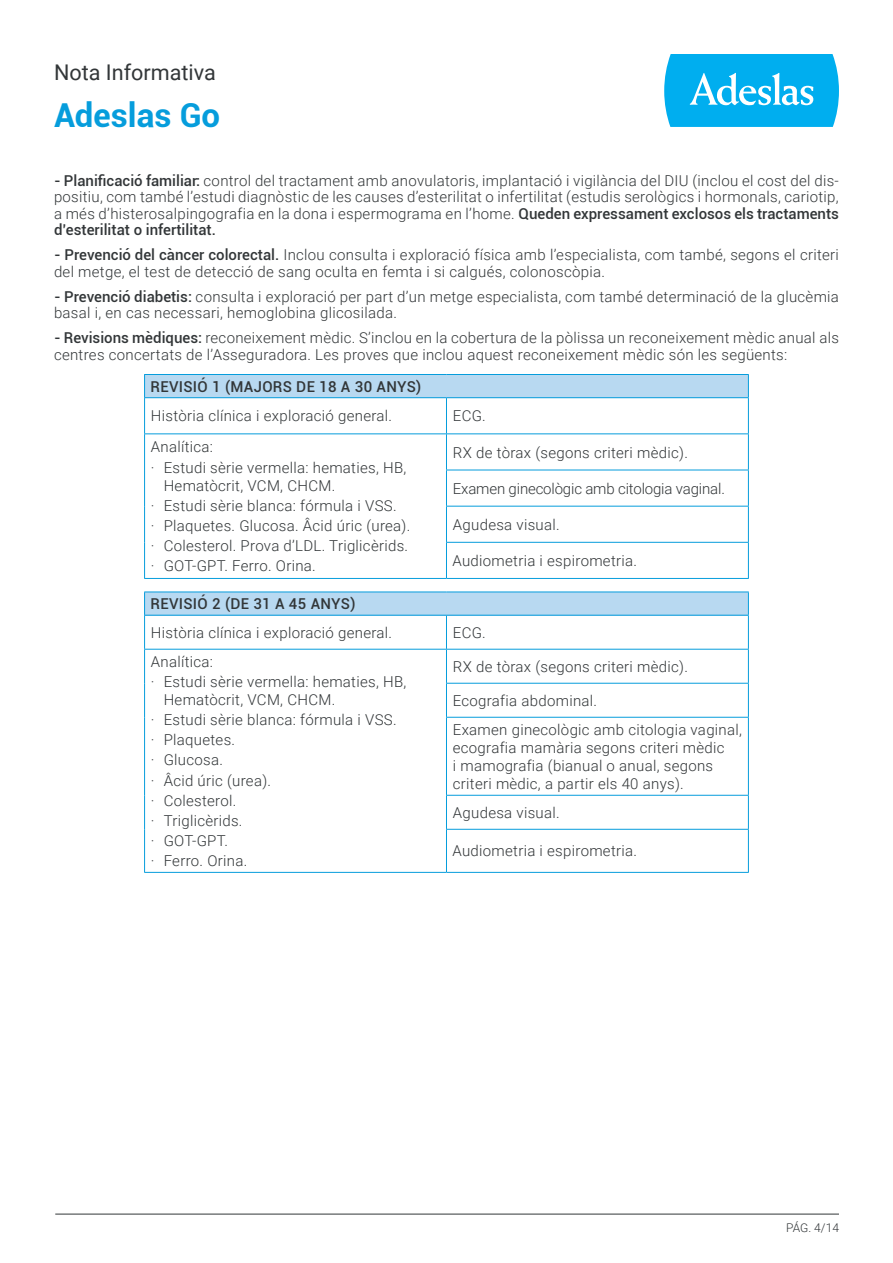
<style>
.page{position:relative;width:893px;height:1263px;background:#fff}
.page>*{position:absolute;margin:0;border:0;box-sizing:border-box;transform-origin:0 0}
.t1{font:700 33px "Roboto";color:#069ddc}
.t2{font:21.6px "Roboto";color:#323638}
.t3{font:300 15px/20.1px "Roboto";letter-spacing:.02em;color:#323638}
.t4{font:500 15px "Roboto";letter-spacing:.02em;color:#323638}
.t5{font:300 15px "Roboto";letter-spacing:-.01em;color:#323638}
.t6{font:300 12px "Roboto";color:#323638}
.s1{font-weight:500}
</style>
<div class="page">
<svg style="left:664px;top:54px;width:175px;height:73px;background:#1fb7f0"></svg>
<hr style="left:55px;top:1214px;width:784px;height:1px;background:#323638">
<div style="left:145px;top:374px;width:603px;height:24px;background:#b8d9f1"></div>
<hr style="left:144px;top:374px;width:302px;height:1px;background:#069ddc">
<svg style="left:144px;top:375px;width:1px;height:22px"></svg>
<hr style="left:446px;top:374px;width:303px;height:1px;background:#069ddc">
<svg style="left:748px;top:375px;width:1px;height:22px"></svg>
<hr style="left:144px;top:397px;width:302px;height:1px;background:#069ddc">
<hr style="left:144px;top:398px;width:1px;height:35px;background:#069ddc">
<hr style="left:446px;top:397px;width:303px;height:1px;background:#069ddc">
<hr style="left:446px;top:398px;width:1px;height:35px;background:#069ddc">
<hr style="left:748px;top:398px;width:1px;height:35px;background:#069ddc">
<hr style="left:144px;top:433px;width:302px;height:1px;background:#069ddc">
<hr style="left:144px;top:434px;width:1px;height:36px;background:#069ddc">
<hr style="left:446px;top:433px;width:303px;height:1px;background:#069ddc">
<hr style="left:446px;top:434px;width:1px;height:36px;background:#069ddc">
<hr style="left:748px;top:434px;width:1px;height:36px;background:#069ddc">
<hr style="left:144px;top:470px;width:1px;height:36px;background:#069ddc">
<hr style="left:446px;top:470px;width:303px;height:1px;background:#069ddc">
<hr style="left:446px;top:470px;width:1px;height:36px;background:#069ddc">
<hr style="left:748px;top:470px;width:1px;height:36px;background:#069ddc">
<hr style="left:144px;top:506px;width:1px;height:36px;background:#069ddc">
<hr style="left:446px;top:506px;width:303px;height:1px;background:#069ddc">
<hr style="left:446px;top:506px;width:1px;height:36px;background:#069ddc">
<hr style="left:748px;top:506px;width:1px;height:36px;background:#069ddc">
<hr style="left:144px;top:542px;width:1px;height:36px;background:#069ddc">
<hr style="left:446px;top:542px;width:303px;height:1px;background:#069ddc">
<hr style="left:446px;top:543px;width:1px;height:35px;background:#069ddc">
<hr style="left:748px;top:543px;width:1px;height:35px;background:#069ddc">
<hr style="left:144px;top:578px;width:302px;height:1px;background:#069ddc">
<hr style="left:446px;top:578px;width:303px;height:1px;background:#069ddc">
<div style="left:145px;top:592px;width:603px;height:23px;background:#b8d9f1"></div>
<hr style="left:144px;top:592px;width:302px;height:1px;background:#069ddc">
<svg style="left:144px;top:592px;width:1px;height:23px"></svg>
<hr style="left:446px;top:592px;width:303px;height:1px;background:#069ddc">
<svg style="left:748px;top:592px;width:1px;height:23px"></svg>
<hr style="left:144px;top:615px;width:302px;height:1px;background:#069ddc">
<hr style="left:144px;top:615px;width:1px;height:34px;background:#069ddc">
<hr style="left:446px;top:615px;width:303px;height:1px;background:#069ddc">
<hr style="left:446px;top:615px;width:1px;height:34px;background:#069ddc">
<hr style="left:748px;top:615px;width:1px;height:34px;background:#069ddc">
<hr style="left:144px;top:649px;width:302px;height:1px;background:#069ddc">
<hr style="left:144px;top:649px;width:1px;height:34px;background:#069ddc">
<hr style="left:446px;top:649px;width:303px;height:1px;background:#069ddc">
<hr style="left:446px;top:649px;width:1px;height:34px;background:#069ddc">
<hr style="left:748px;top:649px;width:1px;height:34px;background:#069ddc">
<hr style="left:144px;top:683px;width:1px;height:34px;background:#069ddc">
<hr style="left:446px;top:683px;width:303px;height:1px;background:#069ddc">
<hr style="left:446px;top:684px;width:1px;height:33px;background:#069ddc">
<hr style="left:748px;top:684px;width:1px;height:33px;background:#069ddc">
<hr style="left:144px;top:717px;width:1px;height:78px;background:#069ddc">
<hr style="left:446px;top:717px;width:303px;height:1px;background:#069ddc">
<hr style="left:446px;top:718px;width:1px;height:77px;background:#069ddc">
<hr style="left:748px;top:718px;width:1px;height:77px;background:#069ddc">
<hr style="left:144px;top:795px;width:1px;height:34px;background:#069ddc">
<hr style="left:446px;top:795px;width:303px;height:1px;background:#069ddc">
<hr style="left:446px;top:796px;width:1px;height:33px;background:#069ddc">
<hr style="left:748px;top:796px;width:1px;height:33px;background:#069ddc">
<hr style="left:144px;top:829px;width:1px;height:43px;background:#069ddc">
<hr style="left:446px;top:829px;width:303px;height:1px;background:#069ddc">
<hr style="left:446px;top:830px;width:1px;height:42px;background:#069ddc">
<hr style="left:748px;top:830px;width:1px;height:42px;background:#069ddc">
<hr style="left:144px;top:872px;width:302px;height:1px;background:#069ddc">
<hr style="left:446px;top:872px;width:303px;height:1px;background:#069ddc">
<h2 class="t2" style="left:54px;top:57px;width:163px">Nota Informativa</h2>
<h1 class="t1" style="left:54px;top:92px;width:168px">Adeslas Go</h1>
<p class="t3" style="left:54px;top:171px;width:786px;line-height:16.5px;text-align:justify"><span class="s1">- Planificació familiar:</span> control del tractament amb anovulatoris, implantació i vigilància del DIU (inclou el cost del dis&shy;positiu, com també l’estudi diagnòstic de les causes d’esterilitat o infertilitat (estudis serològics i hormonals, cariotip, a més d’histerosalpingografia en la dona i espermograma en l’home. <span class="s1">Queden expressament exclosos els tractaments d’esterilitat o infertilitat.</span></p>
<p class="t3" style="left:54px;top:246px;width:786px;line-height:16.5px"><span class="s1">- Prevenció del càncer colorectal.</span> Inclou consulta i exploració física amb l’especialista, com també, segons el criteri del metge, el test de detecció de sang oculta en femta i si calgués, colonoscòpia.</p>
<p class="t3" style="left:54px;top:287px;width:786px;line-height:16.5px"><span class="s1">- Prevenció diabetis:</span> consulta i exploració per part d’un metge especialista, com també determinació de la glucèmia basal i, en cas necessari, hemoglobina glicosilada.</p>
<p class="t3" style="left:54px;top:329px;width:786px;line-height:16.5px"><span class="s1">- Revisions mèdiques:</span> reconeixement mèdic. S’inclou en la cobertura de la pòlissa un reconeixement mèdic anual als centres concertats de l’Asseguradora. Les proves que inclou aquest reconeixement mèdic són les següents:</p>
<p class="t4" style="left:151px;top:376px;width:272px">REVISIÓ 1 (MAJORS DE 18 A 30 ANYS)</p>
<p class="t3" style="left:151px;top:405px;width:243px">Història clínica i exploració general.</p>
<p class="t3" style="left:453px;top:405px;width:35px">ECG.</p>
<p class="t3" style="left:151px;top:436px;width:257px">Analítica:<br>· Estudi sèrie vermella: hematies, HB,</p>
<p class="t3" style="left:151px;top:475px;width:261px;text-indent:13px">Hematòcrit, VCM, CHCM.<br>· Estudi sèrie blanca: fórmula i VSS.<br>· Plaquetes. Glucosa. Âcid úric (urea). · Colesterol. Prova d’LDL. Triglicèrids. · GOT-GPT. Ferro. Orina.</p>
<p class="t3" style="left:453px;top:442px;width:237px">RX de tòrax (segons criteri mèdic).</p>
<p class="t5" style="left:453px;top:478px;width:274px">Examen ginecològic amb citologia vaginal.</p>
<p class="t3" style="left:453px;top:514px;width:108px">Agudesa visual.</p>
<p class="t3" style="left:452px;top:550px;width:186px">Audiometria i espirometria.</p>
<p class="t4" style="left:151px;top:593px;width:206px">REVISIÓ 2 (DE 31 A 45 ANYS)</p>
<p class="t3" style="left:151px;top:622px;width:243px">Història clínica i exploració general.</p>
<p class="t3" style="left:453px;top:622px;width:35px">ECG.</p>
<p class="t3" style="left:151px;top:651px;width:257px">Analítica:<br>· Estudi sèrie vermella: hematies, HB,</p>
<p class="t3" style="left:151px;top:689px;width:247px;text-indent:13px">Hematòcrit, VCM, CHCM.<br>· Estudi sèrie blanca: fórmula i VSS. · Plaquetes.<br>· Glucosa.<br>· Âcid úric (urea).<br>· Colesterol.<br>· Triglicèrids.<br>· GOT-GPT.<br>· Ferro. Orina.</p>
<p class="t3" style="left:453px;top:656px;width:237px">RX de tòrax (segons criteri mèdic).</p>
<p class="t3" style="left:453px;top:685px;width:291px;line-height:29px">Ecografia abdominal.<br>Examen ginecològic amb citologia vaginal,</p>
<p class="t3" style="left:453px;top:738px;width:273px;line-height:18px">ecografia mamària segons criteri mèdic i mamografia (bianual o anual, segons criteri mèdic, a partir els 40 anys).</p>
<p class="t3" style="left:453px;top:802px;width:108px">Agudesa visual.</p>
<p class="t3" style="left:452px;top:840px;width:186px">Audiometria i espirometria.</p>
<p class="t6" style="left:786px;top:1220px;width:54px">PÁG. 4/14</p>
</div>
